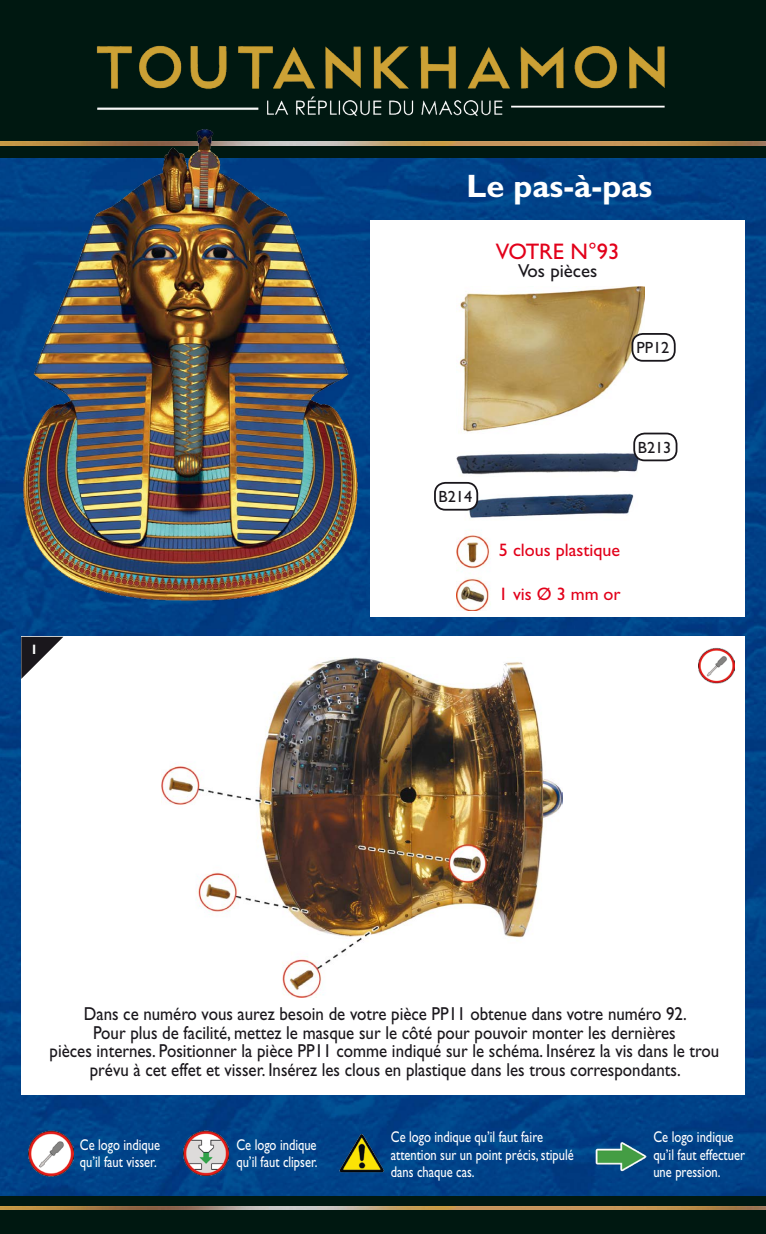
<style>
.page{position:relative;width:766px;height:1234px;background:#fff}
.page>*{position:absolute;margin:0;border:0;box-sizing:border-box;transform-origin:0 0}
.t1{font:700 32.4px "Gill Sans";color:#fff}
.t2{font:22.5px "Gill Sans";color:#e2001a}
.t3{font:18.75px/18.8px "Gill Sans";color:#1a171c;text-align:center;scale:.9 1}
.t4{font:18.75px "Gill Sans";color:#1a171c}
.t5{font:18px "Gill Sans";color:#e2001a}
.t6{font:16.2px "Gill Sans";color:#1a171c}
.t7{font:15.6px/17.2px "Gill Sans";color:#fff;scale:.8 1}
.t8{font:700 13.65px "Gill Sans";color:#fff}
</style>
<div class="page">
<img style="left:0;top:158px;width:765px;height:1038px">
<div style="left:0;top:0;width:765px;height:158px;background:#001811"></div>
<img style="left:96px;top:45px;width:569px;height:71px">
<img style="left:0;top:142px;width:765px;height:3px">
<img style="left:11px;top:109px;width:356px;height:527px">
<img style="left:339px;top:1133px;width:45px;height:42px">
<img style="left:184px;top:1125px;width:45px;height:50px">
<img style="left:28px;top:1128px;width:45px;height:50px">
<div style="left:370px;top:220px;width:374px;height:397px;background:#fff"></div>
<img style="left:456px;top:287px;width:188px;height:323px">
<div style="left:21px;top:636px;width:723px;height:458px;background:#fff"></div>
<img style="left:161px;top:657px;width:401px;height:340px">
<svg style="left:21px;top:636px;width:42px;height:42px"></svg>
<div style="left:0;top:1196px;width:765px;height:37px;background:#001811"></div>
<img style="left:0;top:1206px;width:765px;height:3px">
<div style="left:435px;top:482px;width:42px;height:27px;background:#fff;border-radius:10px"></div>
<div style="left:434px;top:482px;width:44px;height:28px;border:2px solid #1a171c;border-radius:10px"></div>
<div style="left:634px;top:433px;width:42px;height:27px;background:#fff;border-radius:10px"></div>
<div style="left:633px;top:432px;width:44px;height:29px;border:2px solid #1a171c;border-radius:10px"></div>
<div style="left:632px;top:334px;width:42px;height:27px;background:#fff;border-radius:10px"></div>
<div style="left:631px;top:333px;width:44px;height:28px;border:2px solid #1a171c;border-radius:10px"></div>
<img style="left:594px;top:1135px;width:51px;height:40px">
<img style="left:698px;top:648px;width:35px;height:36px">
<p class="t8" style="left:30px;top:641px;width:9px">1</p>
<h1 class="t1" style="left:466px;top:167px;width:187px">Le pas-à-pas</h1>
<p class="t2" style="left:496px;top:238px;width:125px">VOTRE N°93</p>
<p class="t4" style="left:518px;top:260px;width:81px">Vos pièces</p>
<p class="t6" style="left:636px;top:338px;width:34px">PP12</p>
<p class="t6" style="left:438px;top:487px;width:35px">B214</p>
<p class="t6" style="left:637px;top:438px;width:35px">B213</p>
<p class="t5" style="left:499px;top:540px;width:123px">5 clous plastique</p>
<p class="t5" style="left:499px;top:583px;width:123px">1 vis Ø 3 mm or</p>
<p class="t3" style="left:50px;top:1004px;width:745px">Dans ce numéro vous aurez besoin de votre pièce PP11 obtenue dans votre numéro 92.<br>Pour plus de facilité, mettez le masque sur le côté pour pouvoir monter les dernières<br>pièces internes. Positionner la pièce PP11 comme indiqué sur le schéma. Insérez la vis dans le trou prévu à cet effet et visser. Insérez les clous en plastique dans les trous correspondants.</p>
<p class="t7" style="left:80px;top:1135px;width:102px">Ce logo indique qu’il faut visser.</p>
<p class="t7" style="left:236px;top:1135px;width:103px">Ce logo indique qu’il faut clipser.</p>
<p class="t7" style="left:391px;top:1128px;width:230px">Ce logo indique qu’il faut faire attention sur un point précis, stipulé dans chaque cas.</p>
<p class="t7" style="left:653px;top:1128px;width:116px">Ce logo indique qu’il faut effectuer une pression.</p>
</div>
